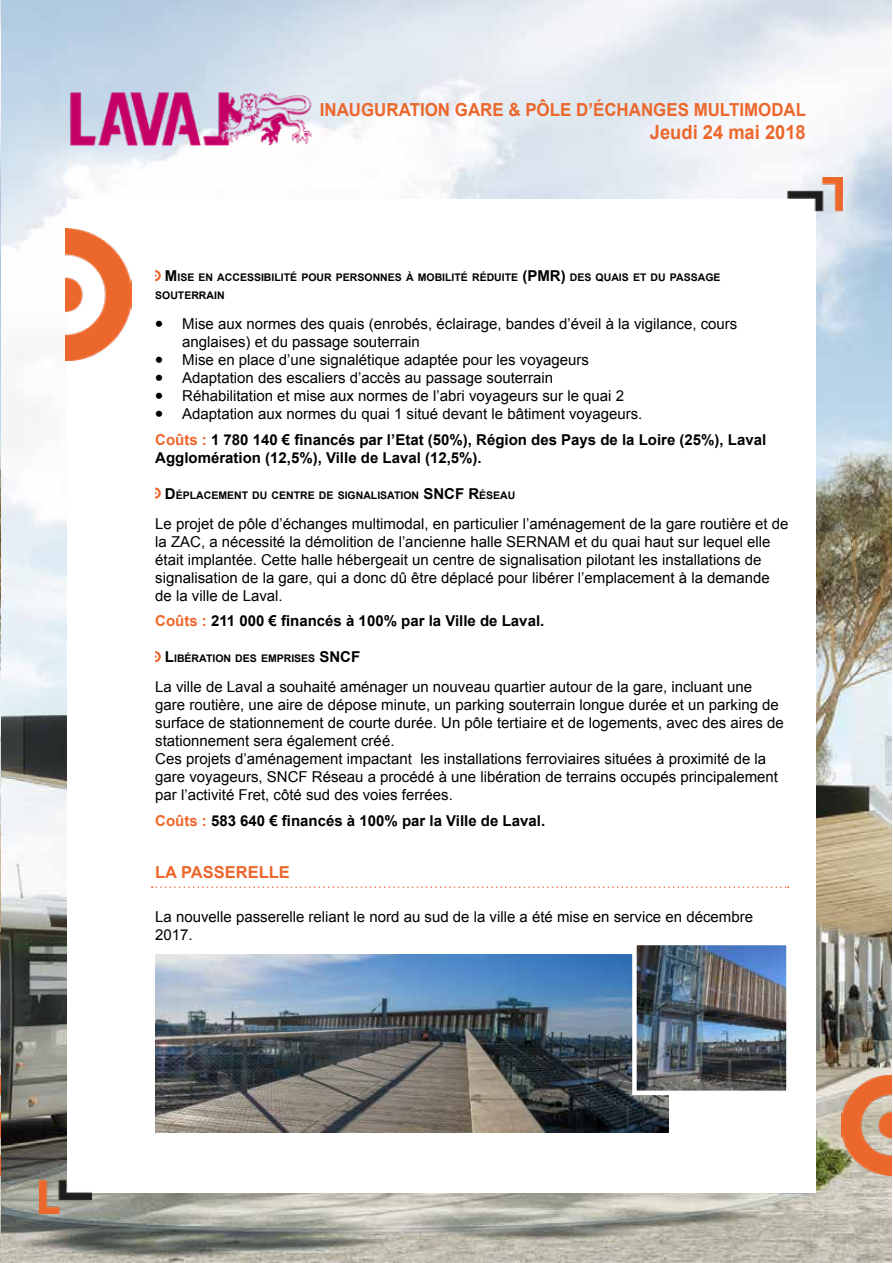
<style>
.page{position:relative;width:893px;height:1263px;background:#fff}
.page>*{position:absolute;margin:0;border:0;box-sizing:border-box;transform-origin:0 0}
.t1{font:700 19.5px "Arial";color:#ec672c;scale:.94 1}
.t2{font:700 18px "Arial";color:#ec672c;scale:.94 1}
.t3{font:700 16.5px "Arial";color:#ed662b}
.t4{font:15px/18px "Arial";color:#000}
.t5{font:700 15px/25.5px "Arial";color:#000}
.t6{font:15px "Museo 900";color:#000}
.t7{font:700 10.5px "Arial";color:#000}
.s1{font-size:15px}
.s2{font-weight:400}
.s3{color:#ed662b}
</style>
<div class="page">
<img style="left:0;top:0;width:892px;height:1263px">
<img style="left:0;top:1076px;width:1px;height:99px">
<img style="left:67px;top:91px;width:250px;height:55px">
<div style="left:67px;top:199px;width:748px;height:993px;background:#fff"></div>
<img style="left:66px;top:229px;width:66px;height:131px">
<img style="left:842px;top:1076px;width:50px;height:99px">
<img style="left:40px;top:1143px;width:51px;height:71px">
<img style="left:786px;top:178px;width:56px;height:45px">
<svg style="left:152px;top:886px;width:637px;height:2px"></svg>
<svg style="left:155px;top:270px;width:6px;height:11px"></svg>
<svg style="left:155px;top:488px;width:6px;height:11px"></svg>
<svg style="left:155px;top:651px;width:6px;height:11px"></svg>
<img style="left:155px;top:954px;width:513px;height:179px">
<img style="left:637px;top:946px;width:149px;height:144px">
<div style="left:632px;top:941px;width:159px;height:154px;border:4px solid #fff"></div>
<p class="t2" style="left:320px;top:97px;width:519px">INAUGURATION GARE &amp; PÔLE D’ÉCHANGES MULTIMODAL</p>
<h1 class="t1" style="left:650px;top:119px;width:167px">Jeudi 24 mai 2018</h1>
<p class="t7" style="left:165px;top:270px;width:375px"><span class="s1">M</span> ISE EN ACCESSIBILITÉ POUR PERSONNES À MOBILITÉ RÉDUITE <span class="s1">(PMR</span></p>
<p class="t7" style="left:561px;top:270px;width:161px"><span class="s1">)</span> DES QUAIS ET DU PASSAGE</p>
<p class="t7" style="left:155px;top:288px;width:71px">SOUTERRAIN</p>
<p class="t6" style="left:155px;top:315px;width:9px">∞</p>
<p class="t4" style="left:182px;top:315px;width:557px">Mise aux normes des quais (enrobés, éclairage, bandes d’éveil à la vigilance, cours anglaises) et du passage souterrain</p>
<p class="t6" style="left:155px;top:351px;width:9px">∞</p>
<p class="t4" style="left:182px;top:351px;width:408px">Mise en place d’une signalétique adaptée pour les voyageurs</p>
<p class="t6" style="left:155px;top:369px;width:9px">∞</p>
<p class="t4" style="left:182px;top:369px;width:373px">Adaptation des escaliers d’accès au passage souterrain</p>
<p class="t6" style="left:155px;top:387px;width:9px">∞</p>
<p class="t4" style="left:182px;top:387px;width:443px">Réhabilitation et mise aux normes de l’abri voyageurs sur le quai 2</p>
<p class="t6" style="left:155px;top:405px;width:9px">∞</p>
<p class="t5" style="left:155px;top:402px;width:613px;text-indent:27px"><span class="s2">Adaptation aux normes du quai 1 situé devant le bâtiment voyageurs.<br></span><span class="s3">Coûts :</span> 1 780 140 € financés par l’Etat (50%), Région des Pays de la Loire (25%), Laval</p>
<p class="t5" style="left:155px;top:445px;width:328px">Agglomération (12,5%), Ville de Laval (12,5%).</p>
<p class="t7" style="left:165px;top:488px;width:270px"><span class="s1">D</span>ÉPLACEMENT DU CENTRE DE SIGNALISATION <span class="s1">SNCF</span></p>
<p class="t7" style="left:468px;top:488px;width:49px"><span class="s1">R</span>ÉSEAU</p>
<p class="t4" style="left:155px;top:515px;width:635px">Le projet de pôle d’échanges multimodal, en particulier l’aménagement de la gare routière et de la ZAC, a nécessité la démolition de l’ancienne halle SERNAM et du quai haut sur lequel elle était implantée. Cette halle hébergeait un centre de signalisation pilotant les installations de signalisation de la gare, qui a donc dû être déplacé pour libérer l’emplacement à la demande de la ville de Laval.</p>
<p class="t5" style="left:155px;top:609px;width:391px"><span class="s3">Coûts :</span> 211 000 € financés à 100% par la Ville de Laval.</p>
<p class="t7" style="left:165px;top:651px;width:166px"><span class="s1">L</span>IBÉRATION DES EMPRISES <span class="s1">SNCF</span></p>
<p class="t4" style="left:155px;top:678px;width:630px">La ville de Laval a souhaité aménager un nouveau quartier autour de la gare, incluant une gare routière, une aire de dépose minute, un parking souterrain longue durée et un parking de surface de stationnement de courte durée. Un pôle tertiaire et de logements, avec des aires de stationnement sera également créé.<br>Ces projets d’aménagement impactant les installations ferroviaires situées à proximité de la gare voyageurs, SNCF Réseau a procédé à une libération de terrains occupés principalement par l’activité Fret, côté sud des voies ferrées.</p>
<p class="t5" style="left:155px;top:808px;width:391px"><span class="s3">Coûts :</span> 583 640 € financés à 100% par la Ville de Laval.</p>
<p class="t3" style="left:155px;top:861px;width:136px">LA PASSERELLE</p>
<p class="t4" style="left:155px;top:908px;width:599px">La nouvelle passerelle reliant le nord au sud de la ville a été mise en service en décembre<br>2017.</p>
</div>
